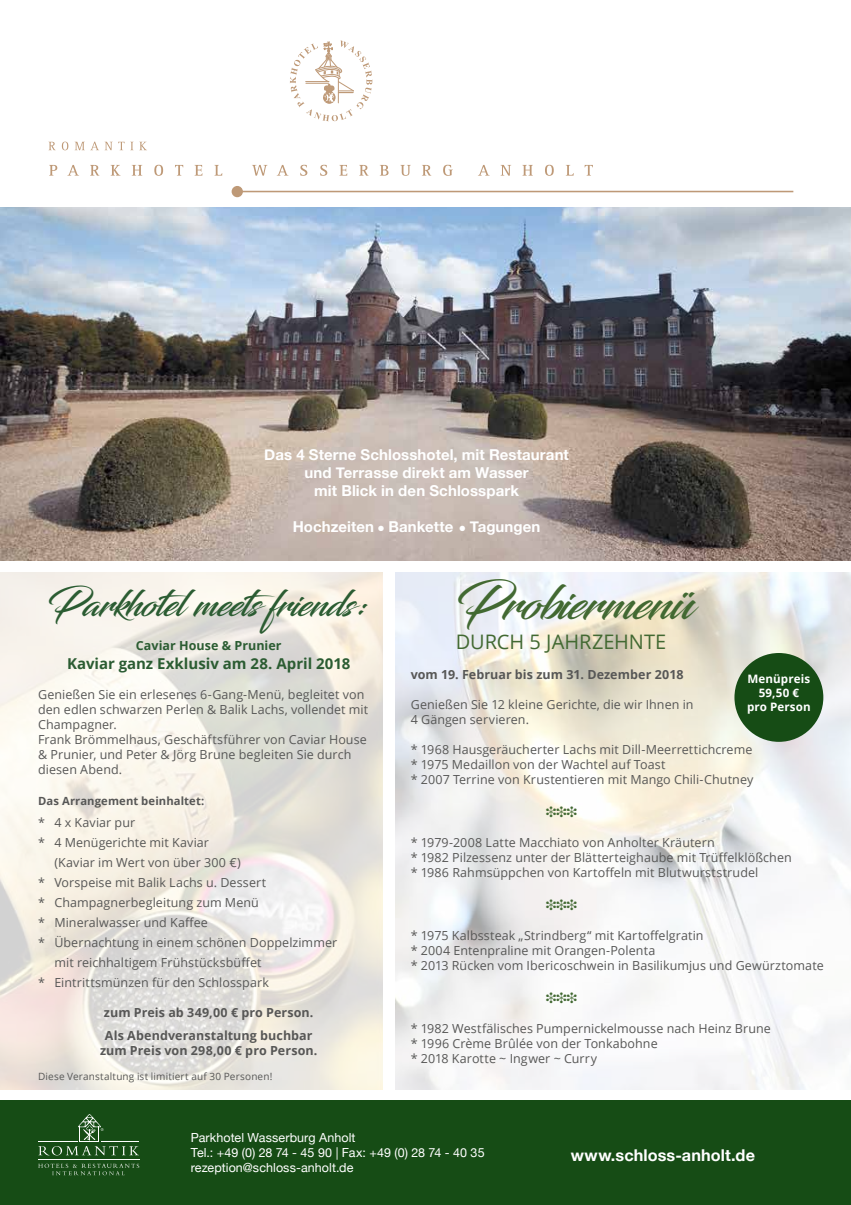
<style>
.page{position:relative;width:851px;height:1205px;background:#fff}
.page>*{position:absolute;margin:0;border:0;box-sizing:border-box;transform-origin:0 0}
.t1{font:47.5px "Blacksword";letter-spacing:-.015em;color:#426932}
.t2{font:36.25px "Blacksword";letter-spacing:-.015em;color:#2b5c32}
.t3{font:20px "Open Sans";letter-spacing:-.005em;color:#426932}
.t4{font:700 16.25px "Helvetica Neue";letter-spacing:.005em;color:#fff}
.t5{font:700 15px/18px "Helvetica Neue";letter-spacing:.005em;color:#fff;text-align:center}
.t6{font:700 15px "Open Sans";color:#2b5c32}
.t7{font:12.5px/15px "Open Sans";letter-spacing:.005em;color:#575756}
.t8{font:700 12.5px/22.5px "Open Sans";letter-spacing:.005em;color:#575756}
.t9{font:12.5px/15px "Helvetica Neue";letter-spacing:.005em;color:#fff}
.t10{font:700 12.5px "Open Sans";letter-spacing:.005em;color:#2b5c32}
.t11{font:700 11.62px/13.9px "Open Sans";letter-spacing:.01em;color:#fff;text-align:center}
.t12{font:700 11.25px "Open Sans";letter-spacing:.01em;color:#575756}
.t13{font:10px "Open Sans";letter-spacing:.015em;color:#575756}
</style>
<div class="page">
<img style="left:0;top:572px;width:383px;height:518px">
<img style="left:395px;top:572px;width:455px;height:518px">
<div style="left:0;top:1100px;width:850px;height:105px;background:#164c15"></div>
<img style="left:0;top:207px;width:850px;height:353px">
<hr style="left:38px;top:1159px;width:101px;height:1px;background:#fff">
<svg style="left:38px;top:1114px;width:101px;height:41px"></svg>
<svg style="left:38px;top:1163px;width:101px;height:12px"></svg>
<svg style="left:290px;top:40px;width:82px;height:81px"></svg>
<svg style="left:49px;top:165px;width:8px;height:11px"></svg>
<svg style="left:67px;top:165px;width:12px;height:11px"></svg>
<svg style="left:90px;top:165px;width:9px;height:11px"></svg>
<svg style="left:111px;top:165px;width:9px;height:11px"></svg>
<svg style="left:132px;top:165px;width:10px;height:11px"></svg>
<svg style="left:154px;top:165px;width:9px;height:11px"></svg>
<svg style="left:175px;top:165px;width:8px;height:11px"></svg>
<svg style="left:194px;top:165px;width:8px;height:11px"></svg>
<svg style="left:214px;top:165px;width:8px;height:11px"></svg>
<svg style="left:252px;top:165px;width:15px;height:11px"></svg>
<svg style="left:277px;top:165px;width:11px;height:11px"></svg>
<svg style="left:300px;top:165px;width:7px;height:11px"></svg>
<svg style="left:320px;top:165px;width:7px;height:11px"></svg>
<svg style="left:339px;top:165px;width:8px;height:11px"></svg>
<svg style="left:359px;top:165px;width:9px;height:11px"></svg>
<svg style="left:380px;top:165px;width:8px;height:11px"></svg>
<svg style="left:400px;top:165px;width:11px;height:11px"></svg>
<svg style="left:422px;top:165px;width:9px;height:11px"></svg>
<svg style="left:443px;top:165px;width:10px;height:11px"></svg>
<svg style="left:478px;top:165px;width:11px;height:11px"></svg>
<svg style="left:500px;top:165px;width:11px;height:11px"></svg>
<svg style="left:522px;top:165px;width:11px;height:11px"></svg>
<svg style="left:545px;top:165px;width:8px;height:11px"></svg>
<svg style="left:565px;top:165px;width:8px;height:11px"></svg>
<svg style="left:584px;top:165px;width:9px;height:11px"></svg>
<hr style="left:237px;top:191px;width:556px;height:1px;background:#be9977">
<div style="left:231px;top:186px;width:12px;height:11px;background:#be9977;border-radius:50%"></div>
<svg style="left:49px;top:142px;width:7px;height:8px"></svg>
<svg style="left:62px;top:142px;width:6px;height:8px"></svg>
<svg style="left:75px;top:142px;width:24px;height:8px"></svg>
<svg style="left:105px;top:142px;width:28px;height:8px"></svg>
<svg style="left:139px;top:142px;width:8px;height:8px"></svg>
<div style="left:734px;top:653px;width:89px;height:89px;background:#164c15;border-radius:50%"></div>
<svg style="left:546px;top:806px;width:30px;height:11px"></svg>
<svg style="left:546px;top:899px;width:30px;height:11px"></svg>
<svg style="left:546px;top:992px;width:30px;height:11px"></svg>
<p class="t5" style="left:264px;top:446px;width:306px">Das 4 Sterne Schlosshotel, mit Restaurant und Terrasse direkt am Wasser<br>mit Blick in den Schlosspark</p>
<p class="t5" style="left:293px;top:518px;width:249px">Hochzeiten ● Bankette ● Tagungen</p>
<h2 class="t2" style="left:47px;top:582px;width:325px">Parkhotel meets friends:</h2>
<p class="t10" style="left:136px;top:636px;width:147px">Caviar House &amp; Prunier</p>
<p class="t6" style="left:67px;top:652px;width:285px">Kaviar ganz Exklusiv am 28. April 2018</p>
<p class="t7" style="left:38px;top:686px;width:332px">Genießen Sie ein erlesenes 6-Gang-Menü, begleitet von den edlen schwarzen Perlen &amp; Balik Lachs, vollendet mit Champagner.<br>Frank Brömmelhaus, Geschäftsführer von Caviar House &amp; Prunier, und Peter &amp; Jörg Brune begleiten Sie durch diesen Abend.</p>
<p class="t12" style="left:38px;top:792px;width:168px">Das Arrangement beinhaltet:</p>
<p class="t7" style="left:38px;top:815px;width:99px">* 4 x Kaviar pur</p>
<p class="t7" style="left:38px;top:835px;width:172px">* 4 Menügerichte mit Kaviar</p>
<p class="t7" style="left:54px;top:855px;width:188px">(Kaviar im Wert von über 300 €)</p>
<p class="t7" style="left:38px;top:875px;width:229px">* Vorspeise mit Balik Lachs u. Dessert</p>
<p class="t7" style="left:38px;top:895px;width:222px">* Champagnerbegleitung zum Menü</p>
<p class="t7" style="left:38px;top:915px;width:171px">* Mineralwasser und Kaffee</p>
<p class="t7" style="left:38px;top:935px;width:300px">* Übernachtung in einem schönen Doppelzimmer</p>
<p class="t7" style="left:54px;top:955px;width:209px">mit reichhaltigem Frühstücksbüffet</p>
<p class="t7" style="left:38px;top:975px;width:232px">* Eintrittsmünzen für den Schlosspark</p>
<p class="t8" style="left:104px;top:1001px;width:211px">zum Preis ab 349,00 € pro Person.<br>Als Abendveranstaltung buchbar</p>
<p class="t8" style="left:100px;top:1038px;width:219px">zum Preis von 298,00 € pro Person.</p>
<p class="t13" style="left:38px;top:1070px;width:236px">Diese Veranstaltung ist limitiert auf 30 Personen!</p>
<h1 class="t1" style="left:455px;top:574px;width:240px">Probiermenü</h1>
<h3 class="t3" style="left:455px;top:628px;width:212px">DURCH 5 JAHRZEHNTE</h3>
<p class="t8" style="left:410px;top:662px;width:274px">vom 19. Februar bis zum 31. Dezember 2018</p>
<p class="t7" style="left:410px;top:696px;width:284px">Genießen Sie 12 kleine Gerichte, die wir Ihnen in<br>4 Gängen servieren.</p>
<p class="t7" style="left:410px;top:741px;width:344px">* 1968 Hausgeräucherter Lachs mit Dill-Meerrettichcreme * 1975 Medaillon von der Wachtel auf Toast<br>* 2007 Terrine von Krustentieren mit Mango Chili-Chutney</p>
<p class="t11" style="left:747px;top:672px;width:65px">Menüpreis<br>59,50 €<br>pro Person</p>
<p class="t7" style="left:410px;top:834px;width:382px">* 1979-2008 Latte Macchiato von Anholter Kräutern<br>* 1982 Pilzessenz unter der Blätterteighaube mit Trüffelklößchen * 1986 Rahmsüppchen von Kartoffeln mit Blutwurststrudel</p>
<p class="t7" style="left:410px;top:927px;width:414px">* 1975 Kalbssteak „Strindberg“ mit Kartoffelgratin<br>* 2004 Entenpraline mit Orangen-Polenta<br>* 2013 Rücken vom Ibericoschwein in Basilikumjus und Gewürztomate</p>
<p class="t7" style="left:410px;top:1020px;width:361px">* 1982 Westfälisches Pumpernickelmousse nach Heinz Brune * 1996 Crème Brûlée von der Tonkabohne<br>* 2018 Karotte ~ Ingwer ~ Curry</p>
<p class="t9" style="left:191px;top:1130px;width:295px">Parkhotel Wasserburg Anholt<br>Tel.: +49 (0) 28 74 - 45 90 | Fax: +49 (0) 28 74 - 40 35 rezeption@schloss-anholt.de</p>
<h3 class="t4" style="left:570px;top:1142px;width:186px">www.schloss-anholt.de</h3>
</div>
